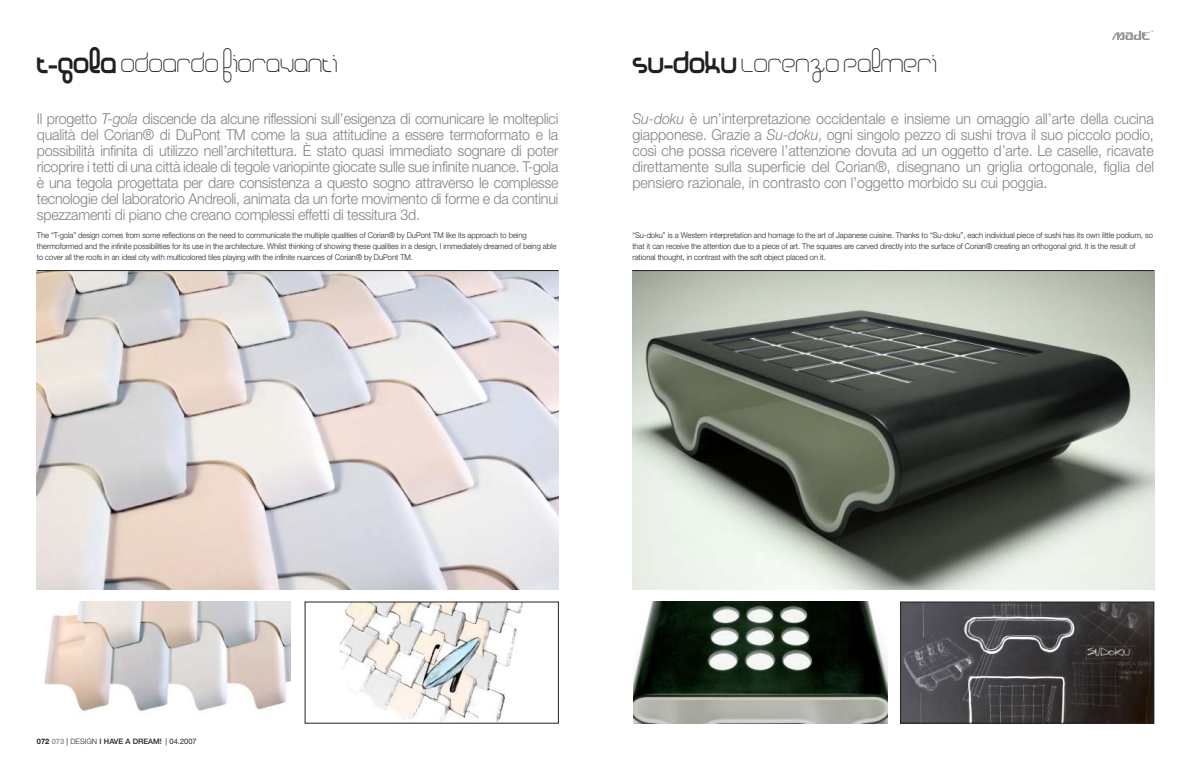
<style>
.page{position:relative;width:1191px;height:766px;background:#fff}
.page>*{position:absolute;margin:0;border:0;box-sizing:border-box;transform-origin:0 0}
.t1{font:30px "Basix";letter-spacing:-.005em;color:#231f20;scale:.95 1}
.t2{font:300 15px/16px "Helvetica Neue";letter-spacing:-.015em;color:#808285;text-align:justify;scale:.95 1}
.t3{font:300 8px/11px "Helvetica Neue";letter-spacing:-.005em;color:#231f20;scale:.95 1}
.t4{font:500 7.5px "Helvetica Neue";color:#231f20}
.s1{font-family:"Basix Heavy Round"}
.s2{font-style:italic}
.s3{font-weight:700}
.s4{font-weight:700;color:#939598}
.s5{font-weight:400}
.s6{font-weight:300}
</style>
<div class="page">
<img style="left:632px;top:271px;width:522px;height:318px">
<img style="left:37px;top:271px;width:521px;height:318px">
<img style="left:44px;top:601px;width:247px;height:111px">
<img style="left:339px;top:603px;width:184px;height:118px">
<hr style="left:37px;top:270px;width:521px;height:1px;background:#231f20">
<hr style="left:632px;top:270px;width:522px;height:1px;background:#231f20">
<img style="left:902px;top:603px;width:250px;height:118px">
<div style="left:900px;top:601px;width:254px;height:122px;border:1px solid #231f20"></div>
<img style="left:633px;top:601px;width:254px;height:122px">
<img style="left:1111px;top:30px;width:42px;height:10px">
<h1 class="t1" style="left:37px;top:47px;width:318px"><span class="s1">t-gola</span> odoardo fioravanti</h1>
<p class="t2" style="left:37px;top:112px;width:550px">Il progetto <span class="s2">T-gola</span> discende da alcune riflessioni sull’esigenza di comunicare le molteplici qualità del Corian® di DuPont TM come la sua attitudine a essere termoformato e la possibilità infinita di utilizzo nell’architettura. È stato quasi immediato sognare di poter ricoprire i tetti di una città ideale di tegole variopinte giocate sulle sue infinite nuance. T-gola è una tegola progettata per dare consistenza a questo sogno attraverso le complesse tecnologie del laboratorio Andreoli, animata da un forte movimento di forme e da continui spezzamenti di piano che creano complessi effetti di tessitura 3d.</p>
<p class="t3" style="left:37px;top:230px;width:548px">The “T-gola” design comes from some reflections on the need to communicate the multiple qualities of Corian® by DuPont TM like its approach to being thermoformed and the infinite possibilities for its use in the architecture. Whilst thinking of showing these qualities in a design, I immediately dreamed of being able to cover all the roofs in an ideal city with multicolored tiles playing with the infinite nuances of Corian® by DuPont TM.</p>
<h1 class="t1" style="left:632px;top:47px;width:322px"><span class="s1">SU-doku</span> Lorenzo Palmeri</h1>
<p class="t2" style="left:632px;top:112px;width:551px"><span class="s2">Su-doku</span> è un’interpretazione occidentale e insieme un omaggio all’arte della cucina giapponese. Grazie a <span class="s2">Su-doku</span>, ogni singolo pezzo di sushi trova il suo piccolo podio, così che possa ricevere l’attenzione dovuta ad un oggetto d’arte. Le caselle, ricavate direttamente sulla superficie del Corian®, disegnano un griglia ortogonale, figlia del pensiero razionale, in contrasto con l’oggetto morbido su cui poggia.</p>
<p class="t3" style="left:632px;top:230px;width:549px">“Su-doku” is a Western interpretation and homage to the art of Japanese cuisine. Thanks to “Su-doku”, each individual piece of sushi has its own little podium, so that it can receive the attention due to a piece of art. The squares are carved directly into the surface of Corian® creating an orthogonal grid. It is the result of rational thought, in contrast with the soft object placed on it.</p>
<p class="t4" style="left:37px;top:738px;width:161px"><span class="s3">072</span> <span class="s4">073</span> <span class="s5">|</span> <span class="s6">DESIGN</span> I HAVE A DREAM! <span class="s5">| 04.2007</span></p>
</div>
